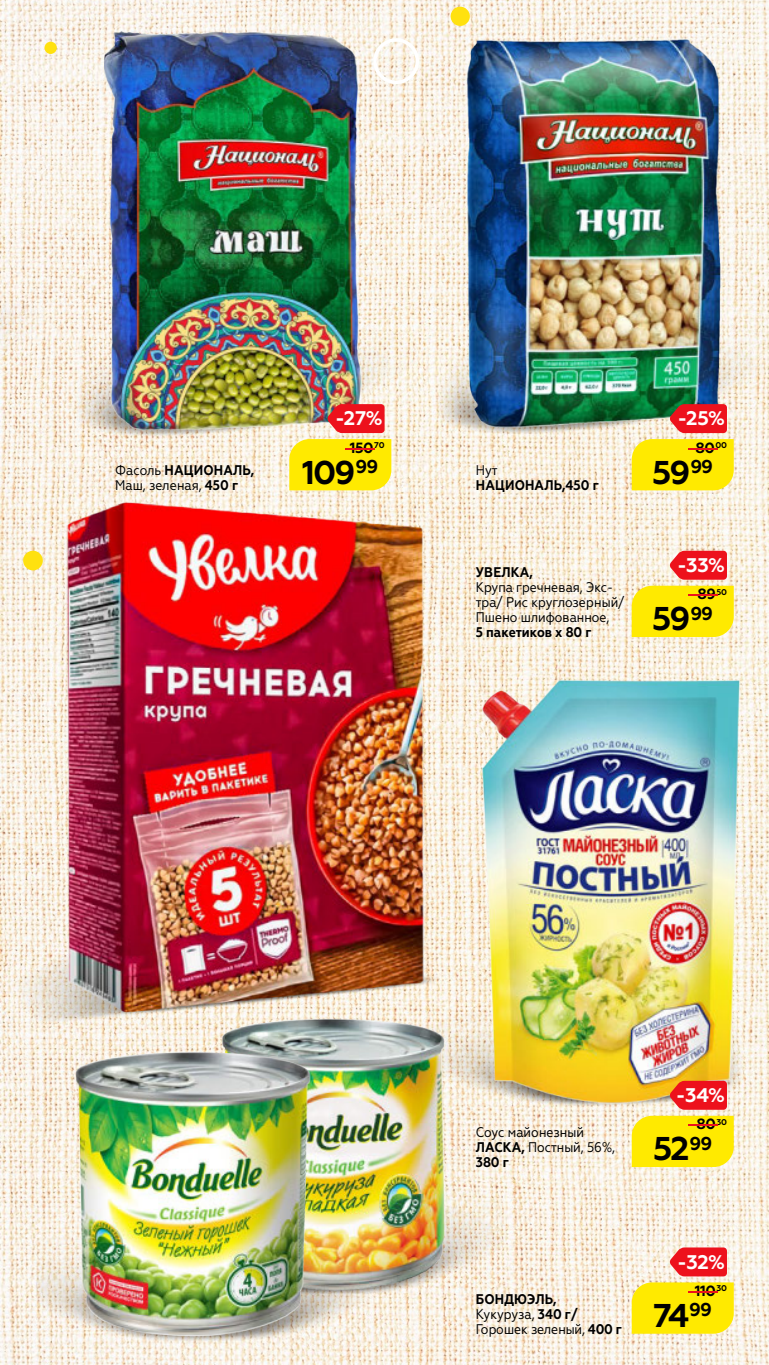
<style>
.page{position:relative;width:769px;height:1365px;background:#fff}
.page>*{position:absolute;margin:0;border:0;box-sizing:border-box;transform-origin:0 0}
.t1{font:700 32.9px "Geometria";letter-spacing:-.065em;color:#000}
.t2{font:700 19.78px "Geometria";letter-spacing:-.005em;color:#fff}
.t3{font:700 14.88px "Geometria";letter-spacing:-.03em;color:#000}
.t4{font:700 14.88px "Geometria";color:#ed111c;scale:6.5 1}
.t5{font:14px/14.9px "Geometria Narrow";color:#000}
.t6{font:700 14px "Geometria Narrow";letter-spacing:.01em;color:#000}
.t7{font:700 8.4px "Geometria";color:#000}
.s1{font-weight:700}
</style>
<div class="page">
<img style="left:0;top:0;width:769px;height:1364px">
<div style="left:23px;top:550px;width:20px;height:20px;background:#ffe10f;border-radius:50%"></div>
<img style="left:0;top:242px;width:104px;height:255px">
<img style="left:0;top:172px;width:79px;height:290px">
<img style="left:383px;top:320px;width:386px;height:151px">
<img style="left:6px;top:323px;width:416px;height:151px">
<img style="left:477px;top:1001px;width:292px;height:136px">
<div style="left:373px;top:38px;width:46px;height:46px;border:4px solid #fff;border-radius:50%"></div>
<div style="left:45px;top:42px;width:12px;height:12px;background:#ffe10f;border-radius:50%"></div>
<div style="left:451px;top:7px;width:19px;height:19px;background:#ffe10f;border-radius:50%"></div>
<img style="left:0;top:228px;width:24px;height:176px">
<img style="left:0;top:0;width:37px;height:228px">
<img style="left:468px;top:667px;width:298px;height:444px">
<img style="left:441px;top:29px;width:309px;height:404px">
<img style="left:104px;top:18px;width:279px;height:418px">
<img style="left:373px;top:1150px;width:134px;height:170px">
<img style="left:337px;top:1053px;width:140px;height:241px">
<img style="left:36px;top:1197px;width:337px;height:167px">
<img style="left:48px;top:1048px;width:289px;height:289px">
<img style="left:0;top:909px;width:53px;height:120px">
<img style="left:64px;top:951px;width:438px;height:102px">
<img style="left:53px;top:471px;width:381px;height:572px">
<svg style="left:670px;top:550px;width:57px;height:29px;background:#ee2931"></svg>
<div style="left:632px;top:585px;width:102px;height:52px;background:#ffea00"></div>
<svg style="left:327px;top:404px;width:58px;height:29px;background:#e8242b"></svg>
<div style="left:289px;top:439px;width:102px;height:51px;background:#ffea00"></div>
<svg style="left:670px;top:1247px;width:57px;height:29px;background:#ee2730"></svg>
<div style="left:632px;top:1282px;width:102px;height:51px;background:#ffea00"></div>
<svg style="left:670px;top:404px;width:57px;height:29px;background:#e21f26"></svg>
<div style="left:632px;top:439px;width:102px;height:51px;background:#ffea00"></div>
<svg style="left:670px;top:1080px;width:57px;height:29px;background:#ed2524"></svg>
<div style="left:632px;top:1115px;width:102px;height:51px;background:#ffea00"></div>
<p class="t5" style="left:115px;top:463px;width:141px">Фасоль <span class="s1">НАЦИОНАЛЬ,<br></span>Маш, зеленая, <span class="s1">450 г</span></p>
<h2 class="t2" style="left:335px;top:407px;width:49px">-27%</h2>
<h1 class="t1" style="left:302px;top:452px;width:78px">109<sup>99</sup></h1>
<p class="t3" style="left:350px;top:438px;width:36px">150<sup>70</sup></p>
<p class="t4" style="left:336px;top:438px;width:9px">-</p>
<p class="t5" style="left:476px;top:463px;width:23px">Нут</p>
<p class="t6" style="left:476px;top:477px;width:124px">НАЦИОНАЛЬ, 450 г</p>
<p class="t6" style="left:476px;top:564px;width:58px">УВЕЛКА,</p>
<p class="t5" style="left:476px;top:580px;width:150px">Крупа гречневая, Экс&shy;тра/ Рис круглозерный/<br>Пшено шлифованное,</p>
<p class="t6" style="left:476px;top:623px;width:117px">5 пакетиков х 80 г</p>
<h2 class="t2" style="left:677px;top:407px;width:49px">-25%</h2>
<h1 class="t1" style="left:652px;top:452px;width:62px">59<sup>99</sup></h1>
<p class="t3" style="left:695px;top:438px;width:33px">80<sup>00</sup></p>
<p class="t4" style="left:679px;top:438px;width:9px">-</p>
<h2 class="t2" style="left:677px;top:553px;width:49px">-33%</h2>
<h1 class="t1" style="left:652px;top:599px;width:62px">59<sup>99</sup></h1>
<p class="t7" style="left:716px;top:586px;width:12px">50</p>
<p class="t3" style="left:697px;top:585px;width:20px">89</p>
<p class="t4" style="left:679px;top:585px;width:9px">-</p>
<p class="t5" style="left:476px;top:1124px;width:141px">Соус майонезный<br><span class="s1">ЛАСКА,</span> Постный, 56%,<br><span class="s1">380 г</span></p>
<h2 class="t2" style="left:676px;top:1083px;width:50px">-34%</h2>
<h1 class="t1" style="left:653px;top:1129px;width:61px">52<sup>99</sup></h1>
<p class="t3" style="left:696px;top:1115px;width:32px">80<sup>30</sup></p>
<p class="t4" style="left:679px;top:1115px;width:9px">-</p>
<p class="t5" style="left:476px;top:1291px;width:148px"><span class="s1">БОНДЮЭЛЬ,<br></span>Кукуруза, <span class="s1">340 г/<br></span>Горошек зеленый, <span class="s1">400 г</span></p>
<h2 class="t2" style="left:677px;top:1249px;width:49px">-32%</h2>
<h1 class="t1" style="left:653px;top:1295px;width:60px">74<sup>99</sup></h1>
<p class="t3" style="left:695px;top:1281px;width:33px">110<sup>30</sup></p>
<p class="t4" style="left:679px;top:1281px;width:9px">-</p>
</div>
